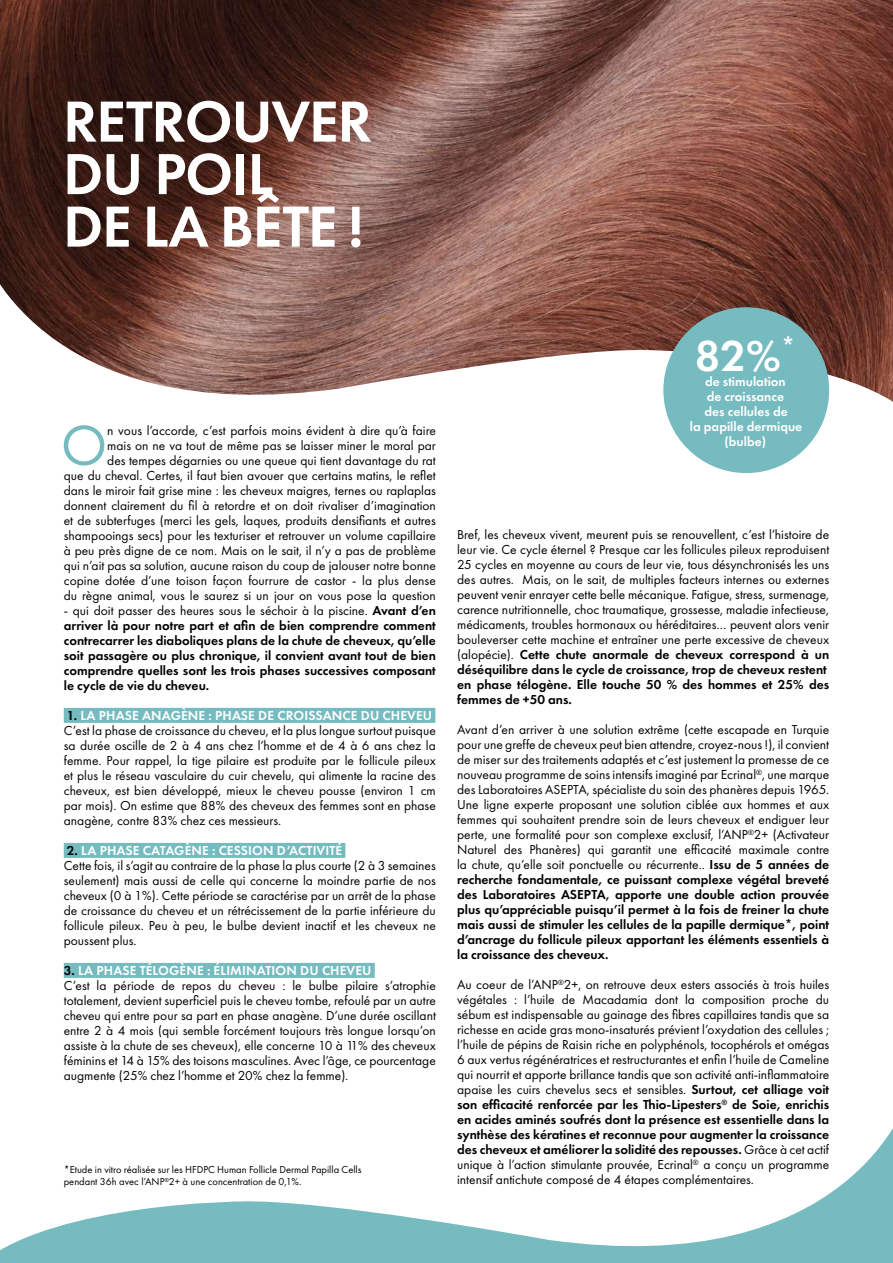
<style>
.page{position:relative;width:893px;height:1263px;background:#fff}
.page>*{position:absolute;margin:0;border:0;box-sizing:border-box;transform-origin:0 0}
.t1{font:600 60px/52.5px "Futura PT";letter-spacing:-.02em;color:#fff}
.t2{font:58.5px "Futura PT";color:#76bbc0}
.t3{font:600 45px "Futura PT";color:#fff}
.t4{font:13.5px/15px "Futura PT";color:#000}
.t5{font:600 13.5px/15px "Futura PT";color:#000;text-align:justify}
.t6{font:600 13.5px/15px "Futura PT";color:#fff;text-align:center}
.t7{font:10.5px/12px "Futura PT";color:#000}
.s1{font-weight:400}
.s2{font-weight:600}
.s3{font-weight:600;color:#fff}
</style>
<div class="page">
<img style="left:0;top:0;width:893px;height:247px">
<svg style="left:0;top:247px;width:893px;height:191px"></svg>
<div style="left:64px;top:708px;width:371px;height:15px;background:#76bbc0"></div>
<div style="left:64px;top:843px;width:281px;height:15px;background:#76bbc0"></div>
<div style="left:64px;top:963px;width:311px;height:15px;background:#76bbc0"></div>
<div style="left:663px;top:307px;width:166px;height:166px;background:#76bbc0;border-radius:50%"></div>
<svg style="left:0;top:1128px;width:893px;height:135px"></svg>
<h1 class="t1" style="left:63px;top:95px;width:310px">RETROUVER<br>DU POIL<br>DE LA BÊTE !</h1>
<p class="t4" style="left:64px;top:423px;width:374px;text-align:right">n vous l’accorde, c’est parfois moins évident à dire qu’à faire<br>mais on ne va tout de même pas se laisser miner le moral par<br>des tempes dégarnies ou une queue qui tient davantage du rat<br>que du cheval. Certes, il faut bien avouer que certains matins, le reflet dans le miroir fait grise mine : les cheveux maigres, ternes ou raplaplas donnent clairement du fil à retordre et on doit rivaliser d’imagination et de subterfuges (merci les gels, laques, produits densifiants et autres shampooings secs) pour les texturiser et retrouver un volume capillaire à peu près digne de ce nom. Mais on le sait, il n’y a pas de problème qui n’ait pas sa solution, aucune raison du coup de jalouser notre bonne copine dotée d’une toison façon fourrure de castor - la plus dense du règne animal, vous le saurez si un jour on vous pose la question</p>
<p class="t5" style="left:64px;top:603px;width:374px"><span class="s1">- qui doit passer des heures sous le séchoir à la piscine.</span> Avant d’en arriver là pour notre part et afin de bien comprendre comment contrecarrer les diaboliques plans de la chute de cheveux, qu’elle soit passagère ou plus chronique, il convient avant tout de bien comprendre quelles sont les trois phases successives composant le cycle de vie du cheveu.</p>
<p class="t4" style="left:64px;top:708px;width:374px"><span class="s2">1.</span> <span class="s3">LA PHASE ANAGÈNE : PHASE DE CROISSANCE DU CHEVEU </span>C’est la phase de croissance du cheveu, et la plus longue surtout puisque sa durée oscille de 2 à 4 ans chez l’homme et de 4 à 6 ans chez la femme. Pour rappel, la tige pilaire est produite par le follicule pileux et plus le réseau vasculaire du cuir chevelu, qui alimente la racine des cheveux, est bien développé, mieux le cheveu pousse (environ 1 cm par mois). On estime que 88% des cheveux des femmes sont en phase anagène, contre 83% chez ces messieurs.</p>
<p class="t4" style="left:64px;top:843px;width:374px"><span class="s2">2.</span> <span class="s3">LA PHASE CATAGÈNE : CESSION D’ACTIVITÉ<br></span>Cette fois, il s’agit au contraire de la phase la plus courte (2 à 3 semaines seulement) mais aussi de celle qui concerne la moindre partie de nos cheveux (0 à 1%). Cette période se caractérise par un arrêt de la phase de croissance du cheveu et un rétrécissement de la partie inférieure du follicule pileux. Peu à peu, le bulbe devient inactif et les cheveux ne poussent plus.</p>
<p class="t4" style="left:64px;top:963px;width:374px"><span class="s2">3.</span> <span class="s3">LA PHASE TÉLOGÈNE : ÉLIMINATION DU CHEVEU<br></span>C’est la période de repos du cheveu : le bulbe pilaire s’atrophie totalement, devient superficiel puis le cheveu tombe, refoulé par un autre cheveu qui entre pour sa part en phase anagène. D’une durée oscillant entre 2 à 4 mois (qui semble forcément toujours très longue lorsqu’on assiste à la chute de ses cheveux), elle concerne 10 à 11% des cheveux féminins et 14 à 15% des toisons masculines. Avec l’âge, ce pourcentage augmente (25% chez l’homme et 20% chez la femme).</p>
<h2 class="t2" style="left:61px;top:411px;width:48px">O</h2>
<p class="t7" style="left:64px;top:1164px;width:299px">*Etude in vitro réalisée sur les HFDPC Human Follicle Dermal Papilla Cells pendant 36h avec l’ANP<sup>®</sup>2+ à une concentration de 0,1%.</p>
<h3 class="t3" style="left:695px;top:328px;width:102px">82%<sup>*</sup></h3>
<p class="t6" style="left:690px;top:374px;width:114px">de stimulation<br>de croissance<br>des cellules de<br>la papille dermique (bulbe)</p>
<p class="t4" style="left:457px;top:527px;width:374px">Bref, les cheveux vivent, meurent puis se renouvellent, c’est l’histoire de leur vie. Ce cycle éternel ? Presque car les follicules pileux reproduisent 25 cycles en moyenne au cours de leur vie, tous désynchronisés les uns des autres. Mais, on le sait, de multiples facteurs internes ou externes peuvent venir enrayer cette belle mécanique. Fatigue, stress, surmenage, carence nutritionnelle, choc traumatique, grossesse, maladie infectieuse, médicaments, troubles hormonaux ou héréditaires… peuvent alors venir bouleverser cette machine et entraîner une perte excessive de cheveux (alopécie). <span class="s2">Cette chute anormale de cheveux correspond à un déséquilibre dans le cycle de croissance, trop de cheveux restent en phase télogène. Elle touche 50 % des hommes et 25% des femmes de +50 ans.</span></p>
<p class="t4" style="left:457px;top:722px;width:374px;text-align:justify">Avant d’en arriver à une solution extrême (cette escapade en Turquie pour une greffe de cheveux peut bien attendre, croyez-nous !), il convient de miser sur des traitements adaptés et c’est justement la promesse de ce nouveau programme de soins intensifs imaginé par Ecrinal<sup>®</sup>, une marque des Laboratoires ASEPTA, spécialiste du soin des phanères depuis 1965.<br>Une ligne experte proposant une solution ciblée aux hommes et aux femmes qui souhaitent prendre soin de leurs cheveux et endiguer leur perte, une formalité pour son complexe exclusif, l’ANP<sup>®</sup>2+ (Activateur Naturel des Phanères) qui garantit une efficacité maximale contre la chute, qu’elle soit ponctuelle ou récurrente.. <span class="s2">Issu de 5 années de recherche fondamentale, ce puissant complexe végétal breveté des Laboratoires ASEPTA, apporte une double action prouvée plus qu’appréciable puisqu’il permet à la fois de freiner la chute mais aussi de stimuler les cellules de la papille dermique*, point d’ancrage du follicule pileux apportant les éléments essentiels à la croissance des cheveux.</span></p>
<p class="t4" style="left:457px;top:977px;width:374px;text-align:justify">Au coeur de l’ANP<sup>®</sup>2+, on retrouve deux esters associés à trois huiles végétales : l’huile de Macadamia dont la composition proche du sébum est indispensable au gainage des fibres capillaires tandis que sa richesse en acide gras mono-insaturés prévient l’oxydation des cellules ; l’huile de pépins de Raisin riche en polyphénols, tocophérols et omégas 6 aux vertus régénératrices et restructurantes et enfin l’huile de Cameline qui nourrit et apporte brillance tandis que son activité anti-inflammatoire apaise les cuirs chevelus secs et sensibles. <span class="s2">Surtout, cet alliage voit son efficacité renforcée par les Thio-Lipesters</span><sup>®</sup> <span class="s2">de Soie, enrichis en acides aminés soufrés dont la présence est essentielle dans la synthèse des kératines et reconnue pour augmenter la croissance des cheveux et améliorer la solidité des repousses.</span> Grâce à cet actif unique à l’action stimulante prouvée, Ecrinal<sup>®</sup> a conçu un programme intensif antichute composé de 4 étapes complémentaires.</p>
</div>
